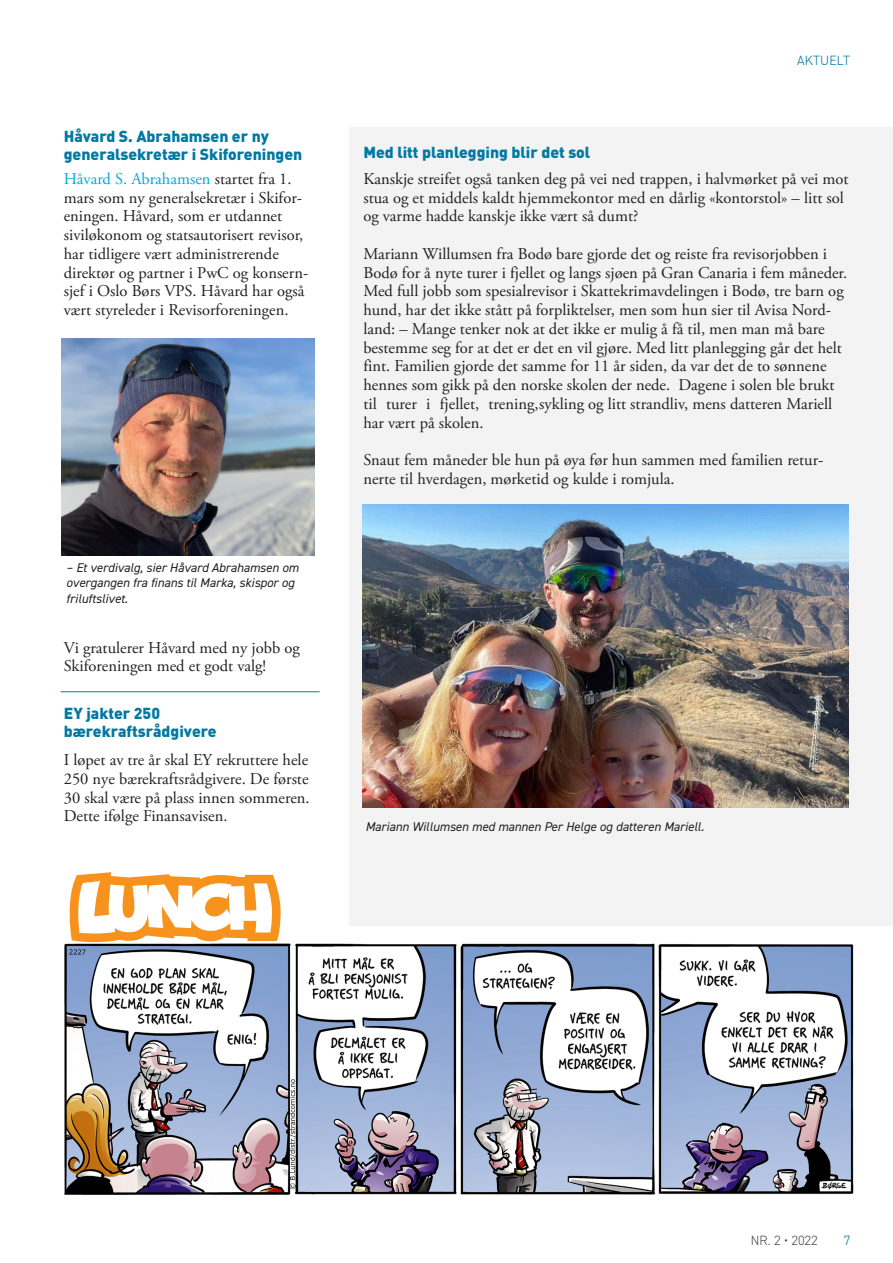
<style>
.page{position:relative;width:893px;height:1263px;background:#fff}
.page>*{position:absolute;margin:0;border:0;box-sizing:border-box;transform-origin:0 0}
.t1{font:16.5px/18.8px "Adobe Garamond Pro";color:#231f20}
.t2{font:900 15.75px/18px "DIN Pro";color:#0079a3}
.t3{font:300 13.5px "DIN2014";color:#4b4c4d}
.t4{font:300 13.5px "DIN2014";letter-spacing:.01em;color:#0079a3}
.t5{font:italic 12.75px/15.8px "DIN2014";color:#231f20}
.s1{color:#00a9e2}
</style>
<div class="page">
<div style="left:350px;top:128px;width:543px;height:798px;background:#f3f3f3"></div>
<img style="left:64px;top:943px;width:790px;height:252px">
<svg style="left:70px;top:872px;width:211px;height:71px"></svg>
<img style="left:61px;top:339px;width:253px;height:216px">
<img style="left:363px;top:505px;width:486px;height:303px">
<hr style="left:61px;top:691px;width:259px;height:1px;background:#007ea6">
<p class="t2" style="left:64px;top:126px;width:240px">Håvard S. Abrahamsen er ny generalsekretær i Skiforeningen</p>
<p class="t1" style="left:64px;top:170px;width:246px"><span class="s1">Håvard S. Abrahamsen</span> startet fra 1. mars som ny generalsekretær i Skifor&shy;eningen. Håvard, som er utdannet siviløkonom og statsautorisert revisor, har tidligere vært administrerende direktør og partner i PwC og konsern&shy;sjef i Oslo Børs VPS. Håvard har også vært styreleder i Revisorforeningen.</p>
<p class="t5" style="left:66px;top:559px;width:234px">– Et verdivalg, sier Håvard Abrahamsen om overgangen fra finans til Marka, skispor og friluftslivet.</p>
<p class="t1" style="left:64px;top:639px;width:238px">Vi gratulerer Håvard med ny jobb og<br>Skiforeningen med et godt valg!</p>
<p class="t2" style="left:64px;top:704px;width:154px">EY jakter 250 bærekraftsrådgivere</p>
<p class="t1" style="left:64px;top:751px;width:247px;text-align:justify">I løpet av tre år skal EY rekruttere hele 250 nye bærekraftsrådgivere. De første 30 skal være på plass innen sommeren.<br>Dette ifølge Finansavisen.</p>
<p class="t4" style="left:797px;top:52px;width:54px">AKTUELT</p>
<p class="t2" style="left:363px;top:143px;width:228px">Med litt planlegging blir det sol</p>
<p class="t1" style="left:363px;top:170px;width:487px">Kanskje streifet også tanken deg på vei ned trappen, i halvmørket på vei mot stua og et middels kaldt hjemmekontor med en dårlig «kontorstol» – litt sol og varme hadde kanskje ikke vært så dumt?</p>
<p class="t1" style="left:363px;top:245px;width:485px">Mariann Willumsen fra Bodø bare gjorde det og reiste fra revisorjobben i Bodø for å nyte turer i fjellet og langs sjøen på Gran Canaria i fem måneder.<br>Med full jobb som spesialrevisor i Skattekrimavdelingen i Bodø, tre barn og hund, har det ikke stått på forpliktelser, men som hun sier til Avisa Nord&shy;land: – Mange tenker nok at det ikke er mulig å få til, men man må bare bestemme seg for at det er det en vil gjøre. Med litt planlegging går det helt fint. Familien gjorde det samme for 11 år siden, da var det de to sønnene hennes som gikk på den norske skolen der nede. Dagene i solen ble brukt til turer i fjellet, trening, sykling og litt strandliv, mens datteren Mariell har vært på skolen.</p>
<p class="t1" style="left:363px;top:451px;width:462px">Snaut fem måneder ble hun på øya før hun sammen med familien retur&shy;nerte til hverdagen, mørketid og kulde i romjula.</p>
<p class="t5" style="left:365px;top:819px;width:340px">Mariann Willumsen med mannen Per Helge og datteren Mariell.</p>
<p class="t3" style="left:751px;top:1232px;width:69px">NR. 2 • 2022</p>
<p class="t4" style="left:844px;top:1232px;width:8px">7</p>
</div>
